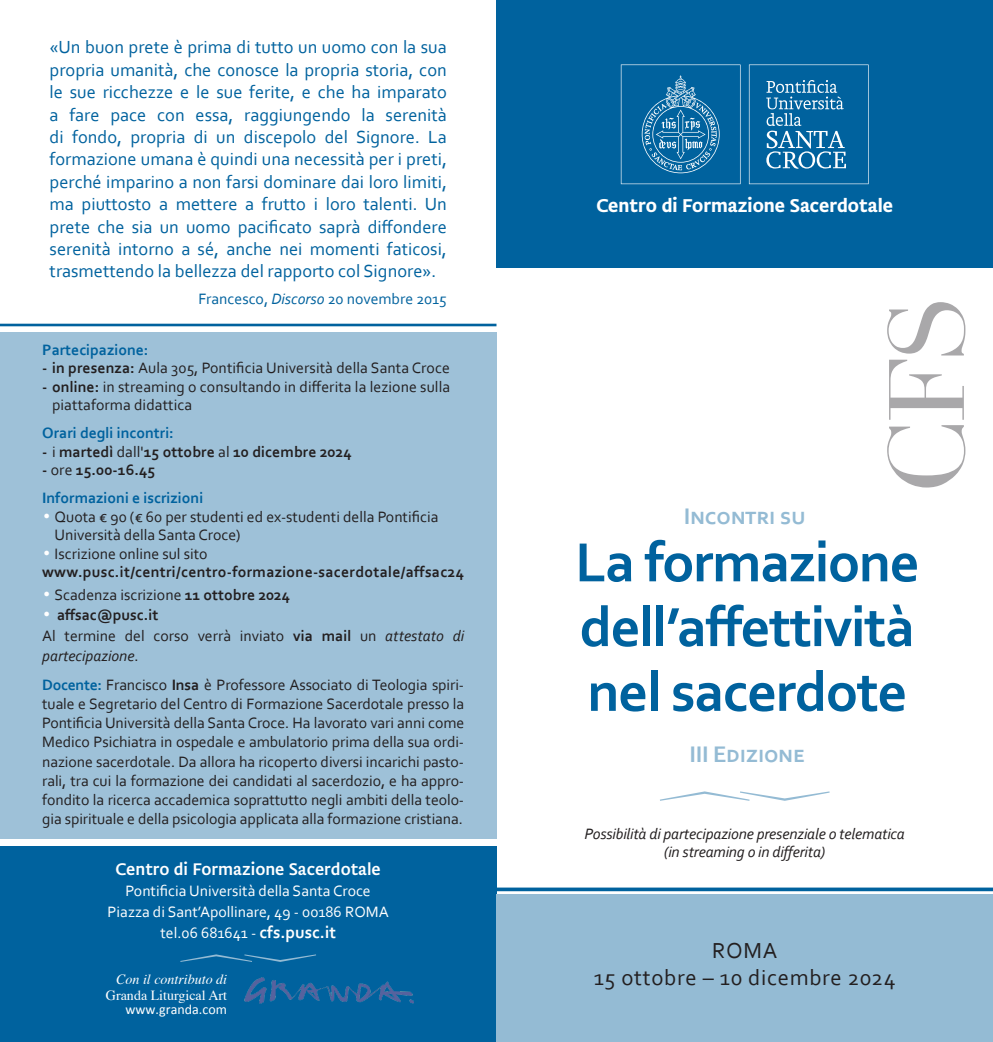
<style>
.page{position:relative;width:993px;height:1042px;background:#fff}
.page>*{position:absolute;margin:0;border:0;box-sizing:border-box;transform-origin:0 0}
.t1{font:105px "Didot LT";color:#a9a8aa}
.Normale{font:700 57.75px/64.8px "Corbel";letter-spacing:-.02em;color:#00629e;text-align:justify}
.Normale-2{font:700 23.62px "Corbel";letter-spacing:-.01em;color:#94bbd4}
.t2{font:22.75px "Corbel";letter-spacing:.03em;color:#231f20}
.t3{font:500 19.25px "Brioni Sanst Std";color:#fff}
.t4{font:18.38px/22.4px "Corbel";color:#00629e;text-align:justify}
.Normale-3{font:17.5px "Brioni Sanst Std";color:#fff}
.Normale-4{font:15.75px/19.2px "Corbel";color:#231f20}
.Normale-5{font:700 15.75px "Corbel";letter-spacing:.02em;color:#231f20}
.Normale-6{font:15.75px "Corbel";color:#fff}
.Normale-7{font:italic 15.75px/17.5px "Corbel";letter-spacing:-.01em;color:#231f20;text-align:center}
.Normale-8{font:700 15.75px "Corbel";color:#00629e}
.t5{font:15.75px "Corbel";color:#00629e}
.Normale-9{font:700 15.75px "Corbel";color:#231f20}
.t6{font:14px "Times";color:#fff}
.t7{font:italic 14px "Times";color:#fff}
._3orario{font:14px "Calibri";letter-spacing:.005em;color:#fff}
.s1{font-style:italic}
.s2{font-weight:700}
.s3{font-weight:400}
.s4{font-family:"Avant Garde IT Cby BT";color:#fff}
.s5{font-family:"Avant Garde IT Cby BT";font-weight:400;color:#fff}
.s6{font-weight:700;color:#00629e}
.s7{font-weight:700;font-size:17.5px}
</style>
<div class="page">
<div style="left:496px;top:0;width:496px;height:268px;background:#00629e"></div>
<div style="left:0;top:332px;width:496px;height:506px;background:#9ec1d8"></div>
<svg style="left:620px;top:64px;width:120px;height:120px"></svg>
<svg style="left:748px;top:64px;width:120px;height:120px"></svg>
<div style="left:0;top:846px;width:496px;height:196px;background:#00629e"></div>
<div style="left:496px;top:894px;width:496px;height:148px;background:#94bbd4"></div>
<svg style="left:660px;top:791px;width:169px;height:10px"></svg>
<svg style="left:496px;top:887px;width:496px;height:4px;background:#2478ab"></svg>
<hr style="left:0;top:324px;width:496px;height:2px;background:#00629e">
<img style="left:244px;top:977px;width:169px;height:27px">
<svg style="left:180px;top:954px;width:136px;height:8px"></svg>
<p class="t4" style="left:50px;top:36px;width:398px">«Un buon prete è prima di tutto un uomo con la sua propria umanità, che conosce la propria storia, con le sue ricchezze e le sue ferite, e che ha imparato a fare pace con essa, raggiungendo la serenità di fondo, propria di un discepolo del Signore. La formazione umana è quindi una necessità per i preti, perché imparino a non farsi dominare dai loro limiti, ma piuttosto a mettere a frutto i loro talenti. Un prete che sia un uomo pacificato saprà diffondere serenità intorno a sé, anche nei momenti faticosi, trasmettendo la bellezza del rapporto col Signore».</p>
<p class="t5" style="left:198px;top:289px;width:250px">Francesco, <span class="s1">Discorso</span> 20 novembre 2015</p>
<p class="Normale-8" style="left:42px;top:340px;width:108px">Partecipazione:</p>
<p class="Normale-4" style="left:42px;top:358px;width:409px"><span class="s2">- in presenza:</span> Aula 305, Pontificia Università della Santa Croce</p>
<p class="Normale-4" style="left:52px;top:377px;width:399px;line-height:18.4px;text-indent:-10px"><span class="s2">- online:</span> in streaming o consultando in differita la lezione sulla piattaforma didattica</p>
<p class="Normale-8" style="left:42px;top:423px;width:133px">Orari degli incontri:</p>
<p class="Normale-5" style="left:42px;top:442px;width:311px">- <span class="s3">i</span> martedì <span class="s3">dall'</span>15 ottobre <span class="s3">al</span> 10 dicembre 2024</p>
<p class="Normale-5" style="left:42px;top:460px;width:115px">- <span class="s3">ore</span> 15.00-16.45</p>
<p class="Normale-8" style="left:42px;top:488px;width:162px">Informazioni e iscrizioni</p>
<p class="Normale-4" style="left:55px;top:507px;width:385px;line-height:18.4px;text-indent:-12px"><span class="s4">•</span> Quota € 90 (€ 60 per studenti ed ex-studenti della Pontificia<br>Università della Santa Croce)</p>
<p class="Normale-4" style="left:42px;top:543px;width:167px"><span class="s4">•</span> Iscrizione online sul sito</p>
<p class="Normale-5" style="left:42px;top:562px;width:423px">www.pusc.it/centri/centro-formazione-sacerdotale/affsac24</p>
<p class="Normale-4" style="left:42px;top:585px;width:249px"><span class="s4">•</span> Scadenza iscrizione <span class="s2">11 ottobre 2024</span></p>
<p class="Normale-9" style="left:42px;top:604px;width:118px"><span class="s5">•</span> affsac@pusc.it</p>
<p class="Normale-4" style="left:42px;top:626px;width:423px">Al termine del corso verrà inviato <span class="s2">via mail</span> un <span class="s1">attestato di partecipazione</span>.</p>
<p class="Normale-4" style="left:42px;top:674px;width:423px;text-align:justify"><span class="s6">Docente:</span> Francisco <span class="s2">Insa</span> è Professore Associato di Teologia spiri&shy;tuale e Segretario del Centro di Formazione Sacerdotale presso la Pontificia Università della Santa Croce. Ha lavorato vari anni come Medico Psichiatra in ospedale e ambulatorio prima della sua ordi&shy;nazione sacerdotale. Da allora ha ricoperto diversi incarichi pasto&shy;rali, tra cui la formazione dei candidati al sacerdozio, e ha appro&shy;fondito la ricerca accademica soprattutto negli ambiti della teolo&shy;gia spirituale e della psicologia applicata alla formazione cristiana.</p>
<p class="Normale-3" style="left:116px;top:857px;width:267px">Centro di Formazione Sacerdotale</p>
<p class="Normale-6" style="left:126px;top:881px;width:246px">Pontificia Università della Santa Croce</p>
<p class="Normale-6" style="left:108px;top:902px;width:282px">Piazza di Sant’Apollinare, 49 - 00186 ROMA</p>
<p class="Normale-6" style="left:160px;top:923px;width:177px">tel.06 681641 - <span class="s7">cfs.pusc.it</span></p>
<p class="t7" style="left:116px;top:967px;width:112px">Con il contributo di</p>
<p class="t6" style="left:106px;top:982px;width:123px">Granda Liturgical Art</p>
<p class="_3orario" style="left:125px;top:1000px;width:103px">www.granda.com</p>
<p class="t3" style="left:596px;top:191px;width:298px">Centro di Formazione Sacerdotale</p>
<p class="Normale-2" style="left:683px;top:501px;width:123px">Incontri su</p>
<p class="t1" style="left:864px;top:495px;width:204px;rotate:-90deg">CFS</p>
<p class="Normale" style="left:575px;top:528px;width:345px">La formazione dell’affettività nel sacerdote</p>
<p class="Normale-2" style="left:689px;top:740px;width:117px">III Edizione</p>
<p class="Normale-7" style="left:584px;top:825px;width:322px">Possibilità di partecipazione presenziale o telematica (in streaming o in differita)</p>
<p class="t2" style="left:711px;top:936px;width:67px">ROMA</p>
<p class="t2" style="left:593px;top:963px;width:303px">15 ottobre – 10 dicembre 2024</p>
</div>
